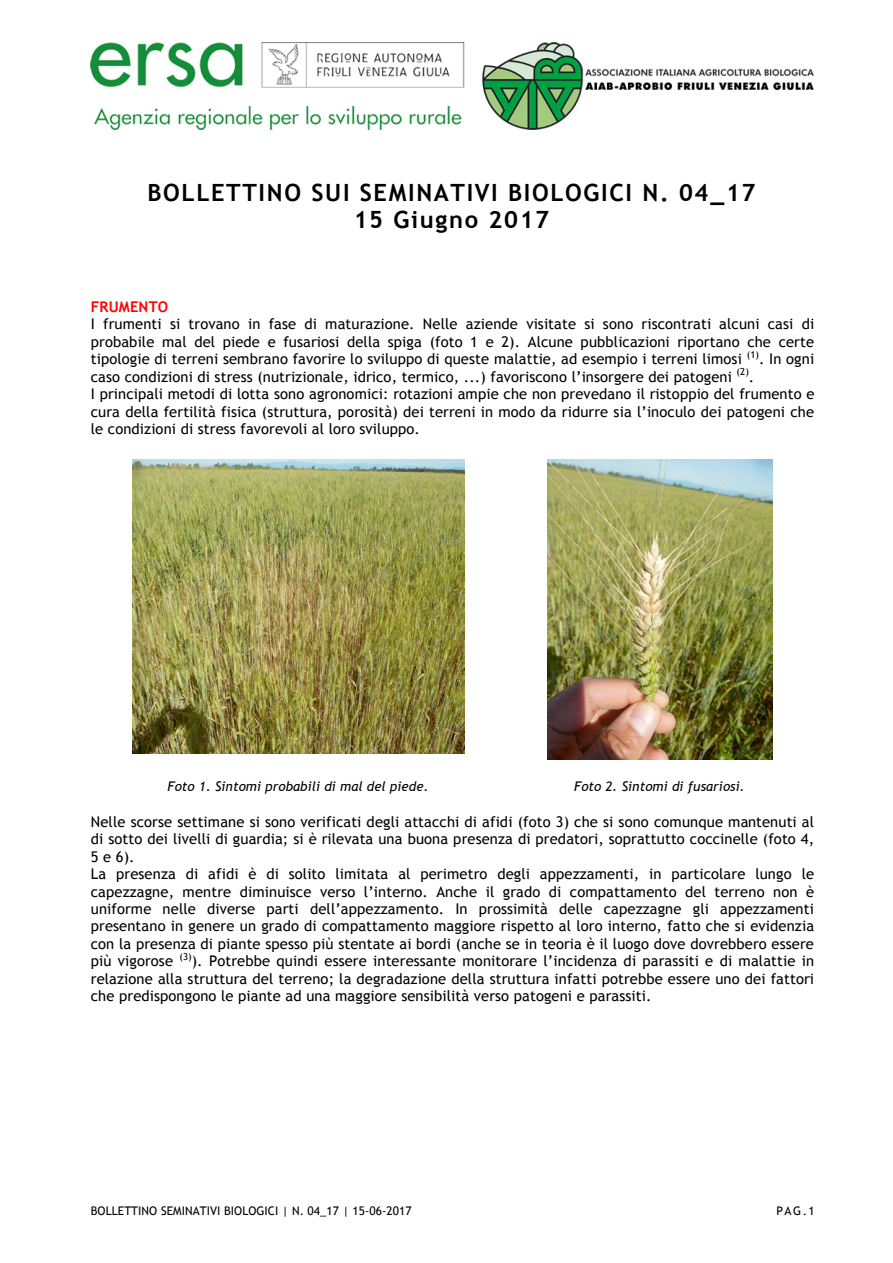
<style>
.page{position:relative;width:893px;height:1263px;background:#fff}
.page>*{position:absolute;margin:0;border:0;box-sizing:border-box;transform-origin:0 0}
.t1{font:700 23.7px/27.8px "Trebuchet MS";letter-spacing:.07em;color:#000;text-align:center}
.t2{font:14.7px/17.4px "Trebuchet MS";letter-spacing:.01em;color:#000;text-align:justify}
.t3{font:700 14.7px "Trebuchet MS";letter-spacing:.01em;color:#f00}
.t4{font:italic 13.35px "Trebuchet MS";letter-spacing:.005em;color:#000}
.t5{font:11.85px "Trebuchet MS";letter-spacing:.005em;color:#000}
.t6{font:9.75px "Trebuchet MS";color:#000}
</style>
<div class="page">
<img style="left:91px;top:43px;width:723px;height:87px">
<img style="left:132px;top:459px;width:332px;height:294px">
<img style="left:547px;top:459px;width:225px;height:300px">
<h1 class="t1" style="left:147px;top:178px;width:609px">BOLLETTINO SUI SEMINATIVI BIOLOGICI N. 04_17<br>15 Giugno 2017</h1>
<p class="t3" style="left:91px;top:298px;width:79px">FRUMENTO</p>
<p class="t2" style="left:91px;top:316px;width:725px">I frumenti si trovano in fase di maturazione. Nelle aziende visitate si sono riscontrati alcuni casi di probabile mal del piede e fusariosi della spiga (foto 1 e 2). Alcune pubblicazioni riportano che certe tipologie di terreni sembrano favorire lo sviluppo di queste malattie, ad esempio i terreni limosi</p>
<p class="t6" style="left:747px;top:348px;width:14px">(1)</p>
<p class="t2" style="left:759px;top:351px;width:57px">. In ogni</p>
<p class="t2" style="left:91px;top:368px;width:643px">caso condizioni di stress (nutrizionale, idrico, termico, ...) favoriscono l’insorgere dei patogeni</p>
<p class="t6" style="left:737px;top:366px;width:14px">(2)</p>
<p class="t2" style="left:91px;top:368px;width:725px;text-align:left;text-indent:658px">.<br>I principali metodi di lotta sono agronomici: rotazioni ampie che non prevedano il ristoppio del frumento e cura della fertilità fisica (struttura, porosità) dei terreni in modo da ridurre sia l’inoculo dei patogeni che le condizioni di stress favorevoli al loro sviluppo.</p>
<p class="t4" style="left:168px;top:778px;width:263px">Foto 1. Sintomi probabili di mal del piede.</p>
<p class="t4" style="left:574px;top:778px;width:172px">Foto 2. Sintomi di fusariosi.</p>
<p class="t2" style="left:91px;top:813px;width:725px;text-align:left">Nelle scorse settimane si sono verificati degli attacchi di afidi (foto 3) che si sono comunque mantenuti al di sotto dei livelli di guardia; si è rilevata una buona presenza di predatori, soprattutto coccinelle (foto 4, 5 e 6).<br>La presenza di afidi è di solito limitata al perimetro degli appezzamenti, in particolare lungo le capezzagne, mentre diminuisce verso l’interno. Anche il grado di compattamento del terreno non è uniforme nelle diverse parti dell’appezzamento. In prossimità delle capezzagne gli appezzamenti presentano in genere un grado di compattamento maggiore rispetto al loro interno, fatto che si evidenzia con la presenza di piante spesso più stentate ai bordi (anche se in teoria è il luogo dove dovrebbero essere più vigorose</p>
<p class="t6" style="left:180px;top:950px;width:14px">(3)</p>
<p class="t2" style="left:91px;top:953px;width:725px;text-indent:101px">). Potrebbe quindi essere interessante monitorare l’incidenza di parassiti e di malattie in relazione alla struttura del terreno; la degradazione della struttura infatti potrebbe essere uno dei fattori che predispongono le piante ad una maggiore sensibilità verso patogeni e parassiti.</p>
<p class="t5" style="left:91px;top:1204px;width:322px">BOLLETTINO SEMINATIVI BIOLOGICI | N. 04_17 | 15-06-2017</p>
<p class="t5" style="left:776px;top:1204px;width:40px">PAG.1</p>
</div>
